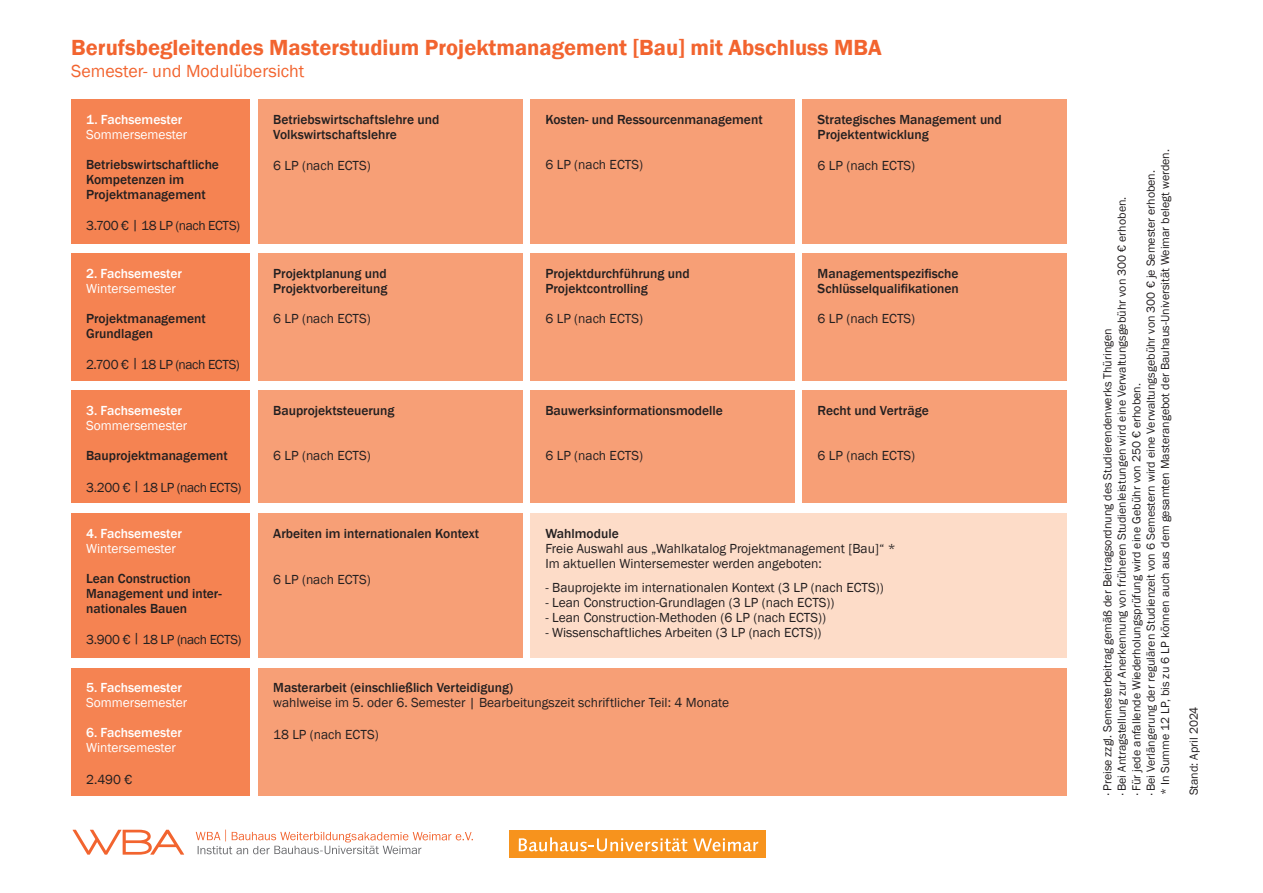
<style>
.page{position:relative;width:1263px;height:893px;background:#fff}
.page>*{position:absolute;margin:0;border:0;box-sizing:border-box;transform-origin:0 0}
.t1{font:600 22.5px "Franklin Gothic";color:#f2642f}
.t2{font:18px "Franklin Gothic";color:#f2642f}
.t3{font:500 13.5px/15px "Franklin Gothic";color:#231f20}
.t4{font:13.5px "Franklin Gothic";color:#231f20}
.t5{font:500 13.5px "Franklin Gothic";color:#fff}
.t6{font:13.5px "Franklin Gothic";color:#fff}
.t7{font:13.5px "Franklin Gothic";letter-spacing:-.025em;color:#231f20}
.t8{font:13.5px "Franklin Gothic";letter-spacing:-.02em;color:#231f20}
.t9{font:12px "Franklin Gothic";color:#231f20}
</style>
<div class="page">
<div style="left:71px;top:100px;width:179px;height:144px;background:#f58352"></div>
<div style="left:258px;top:100px;width:264px;height:144px;background:#f79f76"></div>
<div style="left:258px;top:513px;width:264px;height:144px;background:#f79f76"></div>
<div style="left:258px;top:668px;width:809px;height:127px;background:#f79f76"></div>
<div style="left:258px;top:253px;width:264px;height:128px;background:#f79f76"></div>
<div style="left:258px;top:391px;width:264px;height:112px;background:#f79f76"></div>
<div style="left:530px;top:100px;width:265px;height:144px;background:#f79f76"></div>
<div style="left:530px;top:513px;width:537px;height:144px;background:#fddcc8"></div>
<div style="left:530px;top:253px;width:265px;height:128px;background:#f79f76"></div>
<div style="left:530px;top:391px;width:265px;height:112px;background:#f79f76"></div>
<div style="left:803px;top:100px;width:264px;height:144px;background:#f79f76"></div>
<div style="left:803px;top:253px;width:264px;height:128px;background:#f79f76"></div>
<div style="left:803px;top:391px;width:264px;height:112px;background:#f79f76"></div>
<div style="left:71px;top:513px;width:179px;height:144px;background:#f58352"></div>
<div style="left:71px;top:668px;width:179px;height:127px;background:#f58352"></div>
<div style="left:71px;top:253px;width:179px;height:128px;background:#f58352"></div>
<div style="left:71px;top:391px;width:179px;height:112px;background:#f58352"></div>
<svg style="left:196px;top:830px;width:277px;height:24px"></svg>
<svg style="left:73px;top:830px;width:111px;height:25px"></svg>
<div style="left:509px;top:830px;width:256px;height:27px;background:#f7931d"></div>
<svg style="left:519px;top:837px;width:239px;height:14px"></svg>
<p class="t1" style="left:71px;top:34px;width:812px">Berufsbegleitendes Masterstudium Projektmanagement [Bau] mit Abschluss MBA</p>
<p class="t2" style="left:71px;top:60px;width:235px">Semester- und Modulübersicht</p>
<p class="t5" style="left:86px;top:111px;width:98px">1. Fachsemester</p>
<p class="t6" style="left:86px;top:126px;width:103px">Sommersemester</p>
<p class="t3" style="left:86px;top:157px;width:134px">Betriebswirtschaftliche</p>
<p class="t3" style="left:86px;top:172px;width:100px">Kompetenzen im</p>
<p class="t3" style="left:86px;top:187px;width:121px">Projektmanagement</p>
<p class="t7" style="left:86px;top:218px;width:155px">3.700 € | 18 LP (nach ECTS)</p>
<p class="t5" style="left:86px;top:265px;width:97px">2. Fachsemester</p>
<p class="t6" style="left:86px;top:280px;width:91px">Wintersemester</p>
<p class="t3" style="left:86px;top:311px;width:121px">Projektmanagement</p>
<p class="t3" style="left:86px;top:326px;width:69px">Grundlagen</p>
<p class="t7" style="left:86px;top:356px;width:155px">2.700 € | 18 LP (nach ECTS)</p>
<p class="t5" style="left:86px;top:402px;width:97px">3. Fachsemester</p>
<p class="t6" style="left:86px;top:417px;width:103px">Sommersemester</p>
<p class="t3" style="left:86px;top:448px;width:143px">Bauprojektmanagement</p>
<p class="t7" style="left:86px;top:479px;width:157px">3.200 € | 18 LP (nach ECTS)</p>
<p class="t5" style="left:86px;top:525px;width:97px">4. Fachsemester</p>
<p class="t6" style="left:86px;top:540px;width:91px">Wintersemester</p>
<p class="t3" style="left:86px;top:571px;width:137px">Lean Construction<br>Management und inter&shy;nationales Bauen</p>
<p class="t8" style="left:86px;top:631px;width:157px">3.900 € | 18 LP (nach ECTS)</p>
<p class="t5" style="left:86px;top:679px;width:97px">5. Fachsemester</p>
<p class="t6" style="left:86px;top:694px;width:103px">Sommersemester</p>
<p class="t5" style="left:86px;top:724px;width:97px">6. Fachsemester</p>
<p class="t6" style="left:86px;top:739px;width:91px">Wintersemester</p>
<p class="t4" style="left:86px;top:771px;width:48px">2.490 €</p>
<p class="t3" style="left:273px;top:112px;width:168px">Betriebswirtschaftslehre und<br>Volkswirtschaftslehre</p>
<p class="t4" style="left:273px;top:158px;width:99px">6 LP (nach ECTS)</p>
<p class="t3" style="left:273px;top:266px;width:116px">Projektplanung und<br>Projektvorbereitung</p>
<p class="t4" style="left:273px;top:310px;width:99px">6 LP (nach ECTS)</p>
<p class="t3" style="left:273px;top:403px;width:123px">Bauprojektsteuerung</p>
<p class="t4" style="left:273px;top:447px;width:99px">6 LP (nach ECTS)</p>
<p class="t3" style="left:273px;top:526px;width:207px">Arbeiten im internationalen Kontext</p>
<p class="t4" style="left:273px;top:571px;width:99px">6 LP (nach ECTS)</p>
<p class="t3" style="left:545px;top:112px;width:219px">Kosten- und Ressourcenmanagement</p>
<p class="t4" style="left:545px;top:156px;width:99px">6 LP (nach ECTS)</p>
<p class="t3" style="left:545px;top:266px;width:146px">Projektdurchführung und<br>Projektcontrolling</p>
<p class="t4" style="left:545px;top:310px;width:99px">6 LP (nach ECTS)</p>
<p class="t3" style="left:545px;top:403px;width:179px">Bauwerksinformationsmodelle</p>
<p class="t4" style="left:545px;top:447px;width:99px">6 LP (nach ECTS)</p>
<p class="t3" style="left:818px;top:112px;width:186px">Strategisches Management und</p>
<p class="t3" style="left:818px;top:127px;width:113px">Projektentwicklung</p>
<p class="t4" style="left:818px;top:158px;width:99px">6 LP (nach ECTS)</p>
<p class="t3" style="left:818px;top:266px;width:142px">Managementspezifische</p>
<p class="t3" style="left:818px;top:281px;width:143px">Schlüsselqualifikationen</p>
<p class="t4" style="left:818px;top:310px;width:99px">6 LP (nach ECTS)</p>
<p class="t3" style="left:818px;top:403px;width:113px">Recht und Verträge</p>
<p class="t4" style="left:818px;top:447px;width:99px">6 LP (nach ECTS)</p>
<p class="t3" style="left:545px;top:526px;width:75px">Wahlmodule</p>
<p class="t4" style="left:545px;top:540px;width:352px">Freie Auswahl aus „Wahlkatalog Projektmanagement [Bau]“ *</p>
<p class="t4" style="left:545px;top:555px;width:278px">Im aktuellen Wintersemester werden angeboten:</p>
<p class="t4" style="left:545px;top:579px;width:340px">- Bauprojekte im internationalen Kontext (3 LP (nach ECTS))</p>
<p class="t4" style="left:545px;top:594px;width:291px">- Lean Construction-Grundlagen (3 LP (nach ECTS))</p>
<p class="t4" style="left:545px;top:609px;width:282px">- Lean Construction-Methoden (6 LP (nach ECTS))</p>
<p class="t4" style="left:545px;top:624px;width:277px">- Wissenschaftliches Arbeiten (3 LP (nach ECTS))</p>
<p class="t3" style="left:273px;top:680px;width:241px">Masterarbeit (einschließlich Verteidigung)</p>
<p class="t4" style="left:273px;top:694px;width:457px">wahlweise im 5. oder 6. Semester | Bearbeitungszeit schriftlicher Teil: 4 Monate</p>
<p class="t4" style="left:273px;top:726px;width:107px">18 LP (nach ECTS)</p>
<p class="t9" style="left:1158px;top:795px;width:648px;rotate:-90deg">* In Summe 12 LP, bis zu 6 LP können auch aus dem gesamten Masterangebot der Bauhaus-Universität Weimar belegt werden.</p>
<p class="t9" style="left:1143px;top:795px;width:627px;rotate:-90deg">· Bei Verlängerung der regulären Studienzeit von 6 Semestern wird eine Verwaltungsgebühr von 300 € je Semester erhoben.</p>
<p class="t9" style="left:1114px;top:795px;width:600px;rotate:-90deg">· Bei Antragstellung zur Anerkennung von früheren Studienleistungen wird eine Verwaltungsgebühr von 300 € erhoben.</p>
<p class="t9" style="left:1100px;top:795px;width:469px;rotate:-90deg">· Preise zzgl. Semesterbeitrag gemäß der Beitragsordnung des Studierendenwerks Thüringen</p>
<p class="t9" style="left:1129px;top:795px;width:414px;rotate:-90deg">· Für jede anfallende Wiederholungsprüfung wird eine Gebühr von 250 € erhoben.</p>
<p class="t9" style="left:1186px;top:795px;width:90px;rotate:-90deg">Stand: April 2024</p>
</div>
